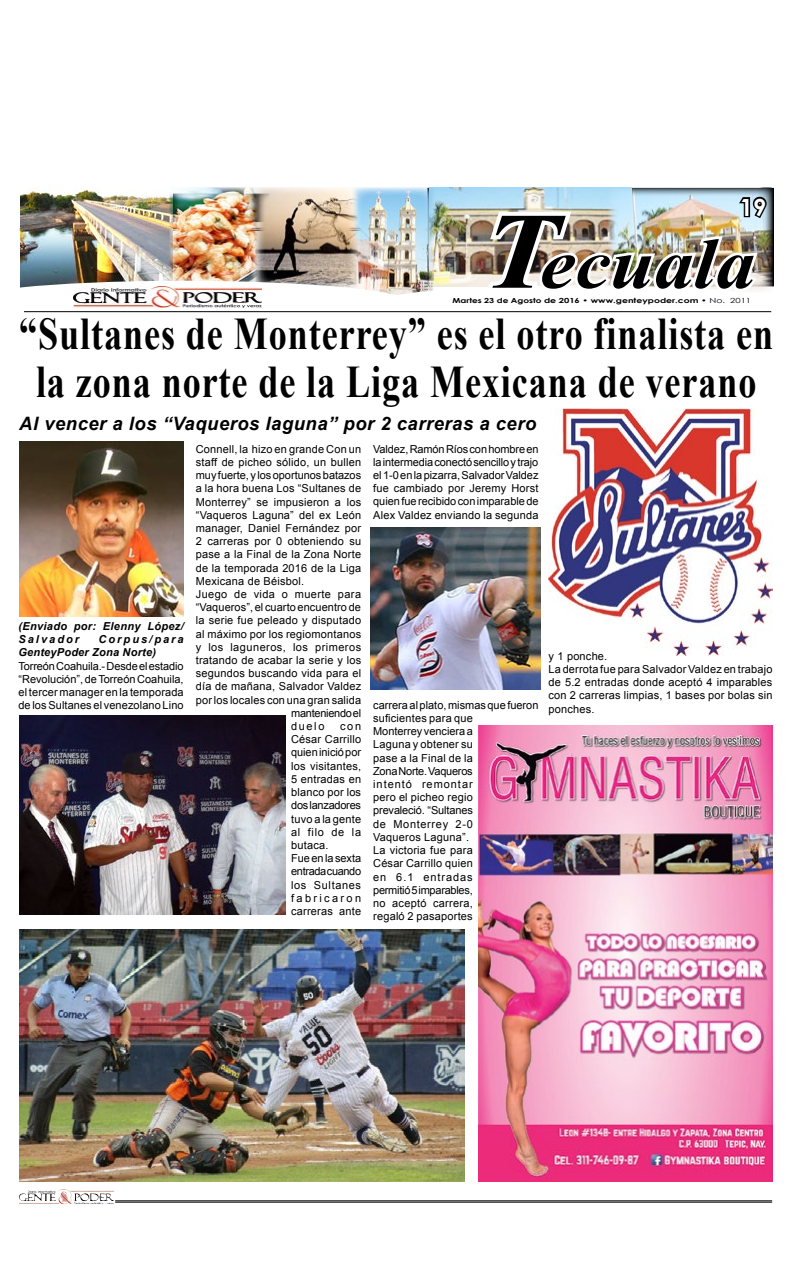
<style>
.page{position:relative;width:792px;height:1276px;background:#fff}
.page>*{position:absolute;margin:0;border:0;box-sizing:border-box;transform-origin:0 0}
.t1{font:italic 700 108.6px "Times New Roman";color:#000;scale:1.1 1}
.t2{font:italic 700 71.7px "Times New Roman";color:#000;scale:1.1 1}
.t3{font:700 45.3px/48px "Times New Roman";letter-spacing:.025em;color:#000;text-align:center;scale:.8 1}
.t4{font:700 25.2px "Century Gothic";color:#fff;scale:1.14 1}
.t5{font:700 23.6px "Century Gothic";color:#fff}
.t6{font:italic 700 18.4px "Arial";letter-spacing:.03em;color:#000}
.t7{font:11px/13.2px "Arial";letter-spacing:.02em;color:#000}
.t8{font:italic 700 11px/13.2px "Arial";letter-spacing:.03em;color:#000}
.t9{font:11px "Arial";letter-spacing:-.005em;color:#000}
.t10{font:11px "Arial";letter-spacing:.045em;color:#000}
.t11{font:11px "Arial";letter-spacing:-.025em;color:#000}
.t12{font:700 7px "Century Gothic";color:#000;scale:1.29 1}
.s1{font-weight:400}
</style>
<div class="page">
<hr style="left:20px;top:228px;width:752px;height:1px;background:#000">
<hr style="left:20px;top:229px;width:752px;height:2px;background:#000">
<hr style="left:115px;top:1200px;width:657px;height:1px;background:#000">
<hr style="left:115px;top:1201px;width:657px;height:1px;background:#000">
<img style="left:57px;top:1189px;width:15px;height:12px">
<img style="left:434px;top:188px;width:47px;height:98px">
<img style="left:21px;top:189px;width:149px;height:92px">
<img style="left:170px;top:188px;width:86px;height:93px">
<img style="left:357px;top:188px;width:77px;height:104px">
<img style="left:256px;top:188px;width:101px;height:93px">
<div style="left:371px;top:285px;width:421px;height:37px;background:#fff;border-radius:50%"></div>
<hr style="left:24px;top:311px;width:747px;height:1px;background:#000">
<svg style="left:20px;top:281px;width:393px;height:32px"></svg>
<img style="left:481px;top:187px;width:293px;height:104px">
<img style="left:549px;top:408px;width:224px;height:247px">
<img style="left:478px;top:725px;width:294px;height:456px">
<img style="left:19px;top:442px;width:165px;height:174px">
<img style="left:19px;top:715px;width:266px;height:199px">
<img style="left:371px;top:527px;width:170px;height:163px">
<img style="left:19px;top:929px;width:446px;height:253px">
<h3 class="t4" style="left:741px;top:188px;width:30px">19</h3>
<h3 class="t5" style="left:740px;top:189px;width:28px">19</h3>
<h1 class="t1" style="left:483px;top:176px;width:68px">T</h1>
<h2 class="t2" style="left:540px;top:214px;width:197px">ecuala</h2>
<h3 class="t3" style="left:19px;top:308px;width:944px">“Sultanes de Monterrey” es el otro finalista en la zona norte de la Liga Mexicana de verano</h3>
<p class="t12" style="left:453px;top:295px;width:233px">Martes 23 de Agosto de 2016 • www.genteypoder.com • <span class="s1">No. 2011</span></p>
<h3 class="t6" style="left:19px;top:411px;width:519px">Al vencer a los “Vaqueros laguna” por 2 carreras a cero</h3>
<p class="t8" style="left:18px;top:620px;width:167px">(Enviado por: Elenny López/<br>Salvador</p>
<p class="t8" style="left:18px;top:633px;width:167px;text-indent:80px">Corpus/para<br>GenteyPoder Zona Norte)</p>
<p class="t7" style="left:18px;top:659px;width:167px;text-align:justify">Torreón Coahuila.- Desde el estadio “Revolución”, de Torreón Coahuila, el tercer manager en la temporada de los Sultanes el venezolano Lino</p>
<p class="t7" style="left:196px;top:442px;width:167px">Connell, la hizo en grande Con un</p>
<p class="t7" style="left:196px;top:455px;width:167px">staff de picheo sólido, un bullen</p>
<p class="t9" style="left:196px;top:468px;width:167px">muy fuerte, y los oportunos batazos</p>
<p class="t7" style="left:196px;top:482px;width:167px">a la hora buena Los “Sultanes de</p>
<p class="t7" style="left:196px;top:495px;width:167px">Monterrey” se impusieron a los</p>
<p class="t7" style="left:196px;top:508px;width:167px">“Vaqueros Laguna” del ex León</p>
<p class="t7" style="left:196px;top:521px;width:167px">manager, Daniel Fernández por</p>
<p class="t7" style="left:196px;top:534px;width:167px">2 carreras por 0 obteniendo su</p>
<p class="t7" style="left:196px;top:548px;width:167px">pase a la Final de la Zona Norte</p>
<p class="t7" style="left:196px;top:561px;width:167px">de la temporada 2016 de la Liga</p>
<p class="t7" style="left:196px;top:574px;width:110px">Mexicana de Béisbol.</p>
<p class="t7" style="left:196px;top:587px;width:167px">Juego de vida o muerte para</p>
<p class="t7" style="left:196px;top:601px;width:167px">“Vaqueros”, el cuarto encuentro de</p>
<p class="t7" style="left:196px;top:614px;width:167px">la serie fue peleado y disputado</p>
<p class="t7" style="left:196px;top:627px;width:167px">al máximo por los regiomontanos</p>
<p class="t10" style="left:196px;top:639px;width:167px">y los laguneros, los primeros</p>
<p class="t7" style="left:196px;top:653px;width:167px">tratando de acabar la serie y los</p>
<p class="t7" style="left:196px;top:667px;width:167px">segundos buscando vida para el</p>
<p class="t7" style="left:196px;top:680px;width:167px">día de mañana, Salvador Valdez</p>
<p class="t7" style="left:196px;top:693px;width:167px">por los locales con una gran salida</p>
<p class="t11" style="left:291px;top:705px;width:72px">manteniendo el</p>
<p class="t7" style="left:291px;top:719px;width:35px">duelo</p>
<p class="t7" style="left:291px;top:719px;width:72px;text-indent:49px">con<br>César Carrillo quien inició por los visitantes,<br>5 entradas en blanco por los dos lanzadores tuvo a la gente al filo de la butaca.<br>Fue en la sexta entrada cuando los Sultanes fabricaron carreras ante</p>
<p class="t7" style="left:373px;top:442px;width:167px;text-align:justify">Valdez, Ramón Ríos con hombre en la intermedia conectó sencillo y trajo el 1-0 en la pizarra, Salvador Valdez fue cambiado por Jeremy Horst quien fue recibido con imparable de Alex Valdez enviando la segunda</p>
<p class="t7" style="left:373px;top:698px;width:167px">carrera al plato, mismas que fueron suficientes para que<br>Monterrey venciera a<br>Laguna y obtener su<br>pase a la Final de la<br>Zona Norte. Vaqueros<br>intentó remontar<br>pero el picheo regio<br>prevaleció. “Sultanes<br>de Monterrey 2-0<br>Vaqueros Laguna”.<br>La victoria fue para<br>César Carrillo quien<br>en 6.1 entradas<br>permitió 5 imparables,<br>no aceptó carrera,<br>regaló 2 pasaportes</p>
<p class="t7" style="left:549px;top:649px;width:225px">y 1 ponche.<br>La derrota fue para Salvador Valdez en trabajo de 5.2 entradas donde aceptó 4 imparables con 2 carreras limpias, 1 bases por bolas sin ponches.</p>
</div>
